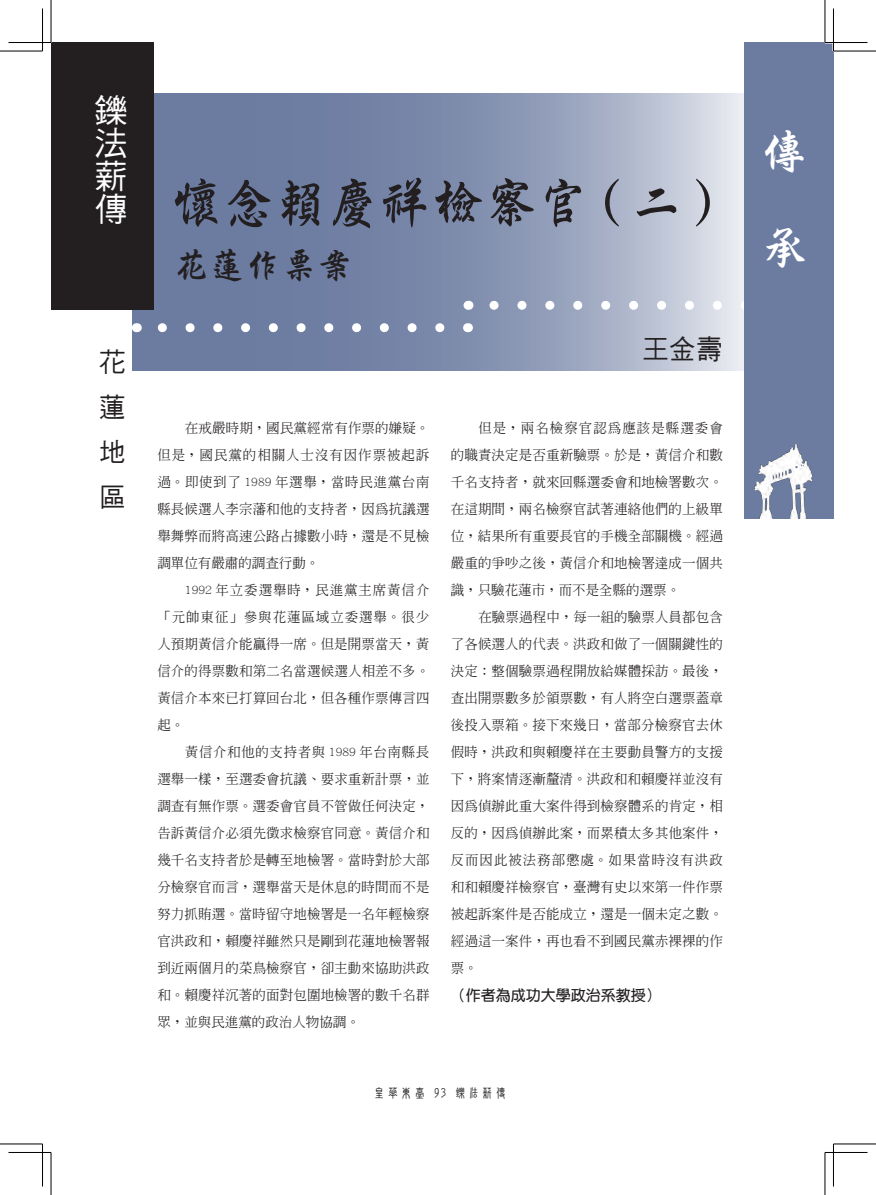
<style>
.page{position:relative;width:876px;height:1195px;background:#fff}
.page>*{position:absolute;margin:0;border:0;box-sizing:border-box;transform-origin:0 0}
.t1{font:54px "DF Xing Kai W5 WIN BF";color:#231f20}
.t2{font:48px/96px "DF Xing Kai W5 WIN BF";color:#fff}
.內文--壹{font:36px "DF Xing Kai W5 WIN BF";color:#231f20}
.內文--壹-2{font:33px/33px "DF Hei W5 WIN BF";color:#fff;text-align:justify}
.內文--壹-3{font:27px/45px "DF Hei W5 WIN BF";color:#231f20;text-align:justify}
.文未作者段落樣式靠左{font:700 15px "Yen Round";color:#231f20}
.內文1{font:500 13.5px/27px "Inn Ming";letter-spacing:.01em;color:#231f20;text-align:justify}
.t3{font:13.5px "DF New Chuan W5 WIN BF";color:#231f20}
</style>
<div class="page">
<svg style="left:132px;top:94px;width:612px;height:277px"></svg>
<svg style="left:482px;top:301px;width:262px;height:9px"></svg>
<div style="left:744px;top:43px;width:89px;height:476px;background:#6c7ca1"></div>
<img style="left:754px;top:443px;width:59px;height:76px">
<div style="left:51px;top:43px;width:102px;height:267px;background:#231f20"></div>
<svg style="left:150px;top:323px;width:290px;height:9px"></svg>
<hr style="left:825px;top:41px;width:42px;height:3px;background:#fff">
<hr style="left:832px;top:9px;width:2px;height:42px;background:#fff">
<hr style="left:0;top:51px;width:43px;height:1px;background:#000">
<hr style="left:833px;top:51px;width:43px;height:1px;background:#000">
<hr style="left:0;top:1144px;width:43px;height:1px;background:#000">
<hr style="left:833px;top:1144px;width:43px;height:1px;background:#000">
<hr style="left:51px;top:0;width:1px;height:43px;background:#000">
<hr style="left:51px;top:1152px;width:1px;height:43px;background:#000">
<hr style="left:825px;top:0;width:1px;height:43px;background:#000">
<hr style="left:825px;top:1152px;width:1px;height:43px;background:#000">
<hr style="left:9px;top:42px;width:42px;height:1px;background:#000">
<hr style="left:825px;top:42px;width:42px;height:1px;background:#000">
<hr style="left:9px;top:1152px;width:42px;height:1px;background:#000">
<hr style="left:825px;top:1152px;width:42px;height:1px;background:#000">
<hr style="left:42px;top:9px;width:1px;height:42px;background:#000">
<hr style="left:42px;top:1144px;width:1px;height:42px;background:#000">
<hr style="left:833px;top:9px;width:1px;height:42px;background:#000">
<hr style="left:833px;top:1144px;width:1px;height:42px;background:#000">
<p class="內文--壹-2" style="left:94px;top:94px;width:34px">鑠法薪傳</p>
<p class="內文--壹-3" style="left:99px;top:339px;width:28px">花蓮地區</p>
<p class="t1" style="left:170px;top:176px;width:567px">懷念賴慶祥檢察官（二）</p>
<p class="內文--壹" style="left:173px;top:248px;width:181px">花蓮作票案</p>
<p class="內文--壹-3" style="left:642px;top:327px;width:82px">王金壽</p>
<p class="內文1" style="left:157px;top:414px;width:274px;text-indent:28px">在戒嚴時期，國民黨經常有作票的嫌疑。但是，國民黨的相關人士沒有因作票被起訴過。即使到了 1989 年選舉，當時民進黨台南縣長候選人李宗藩和他的支持者，因為抗議選舉舞弊而將高速公路占據數小時，還是不見檢調單位有嚴肅的調查行動。</p>
<p class="內文1" style="left:157px;top:576px;width:274px;text-indent:28px">1992 年立委選舉時，民進黨主席黃信介「元帥東征」參與花蓮區域立委選舉。很少人預期黃信介能贏得一席。但是開票當天，黃信介的得票數和第二名當選候選人相差不多。黃信介本來已打算回台北，但各種作票傳言四起。</p>
<p class="內文1" style="left:157px;top:738px;width:274px;text-indent:28px">黃信介和他的支持者與 1989 年台南縣長選舉一樣，至選委會抗議、要求重新計票，並調查有無作票。選委會官員不管做任何決定，告訴黃信介必須先徵求檢察官同意。黃信介和幾千名支持者於是轉至地檢署。當時對於大部分檢察官而言，選舉當天是休息的時間而不是努力抓賄選。當時留守地檢署是一名年輕檢察官洪政和，賴慶祥雖然只是剛到花蓮地檢署報到近兩個月的菜鳥檢察官，卻主動來協助洪政和。賴慶祥沉著的面對包圍地檢署的數千名群眾，並與民進黨的政治人物協調。</p>
<p class="內文1" style="left:451px;top:414px;width:274px;text-indent:28px">但是，兩名檢察官認為應該是縣選委會的職責決定是否重新驗票。於是，黃信介和數千名支持者，就來回縣選委會和地檢署數次。在這期間，兩名檢察官試著連絡他們的上級單位，結果所有重要長官的手機全部關機。經過嚴重的爭吵之後，黃信介和地檢署達成一個共識，只驗花蓮市，而不是全縣的選票。</p>
<p class="內文1" style="left:451px;top:603px;width:274px;text-indent:28px">在驗票過程中，每一組的驗票人員都包含了各候選人的代表。洪政和做了一個關鍵性的決定：整個驗票過程開放給媒體採訪。最後，查出開票數多於領票數，有人將空白選票蓋章後投入票箱。接下來幾日，當部分檢察官去休假時，洪政和與賴慶祥在主要動員警方的支援下，將案情逐漸釐清。洪政和和賴慶祥並沒有因為偵辦此重大案件得到檢察體系的肯定，相反的，因為偵辦此案，而累積太多其他案件，反而因此被法務部懲處。如果當時沒有洪政和和賴慶祥檢察官，臺灣有史以來第一件作票被起訴案件是否能成立，還是一個未定之數。經過這一案件，再也看不到國民黨赤裸裸的作票。</p>
<p class="文未作者段落樣式靠左" style="left:451px;top:988px;width:211px">（作者為成功大學政治系教授）</p>
<p class="t3" style="left:373px;top:1086px;width:136px">皇華東臺 93 鑠法薪傳</p>
<h2 class="t2" style="left:760px;top:104px;width:46px">傳承</h2>
</div>
